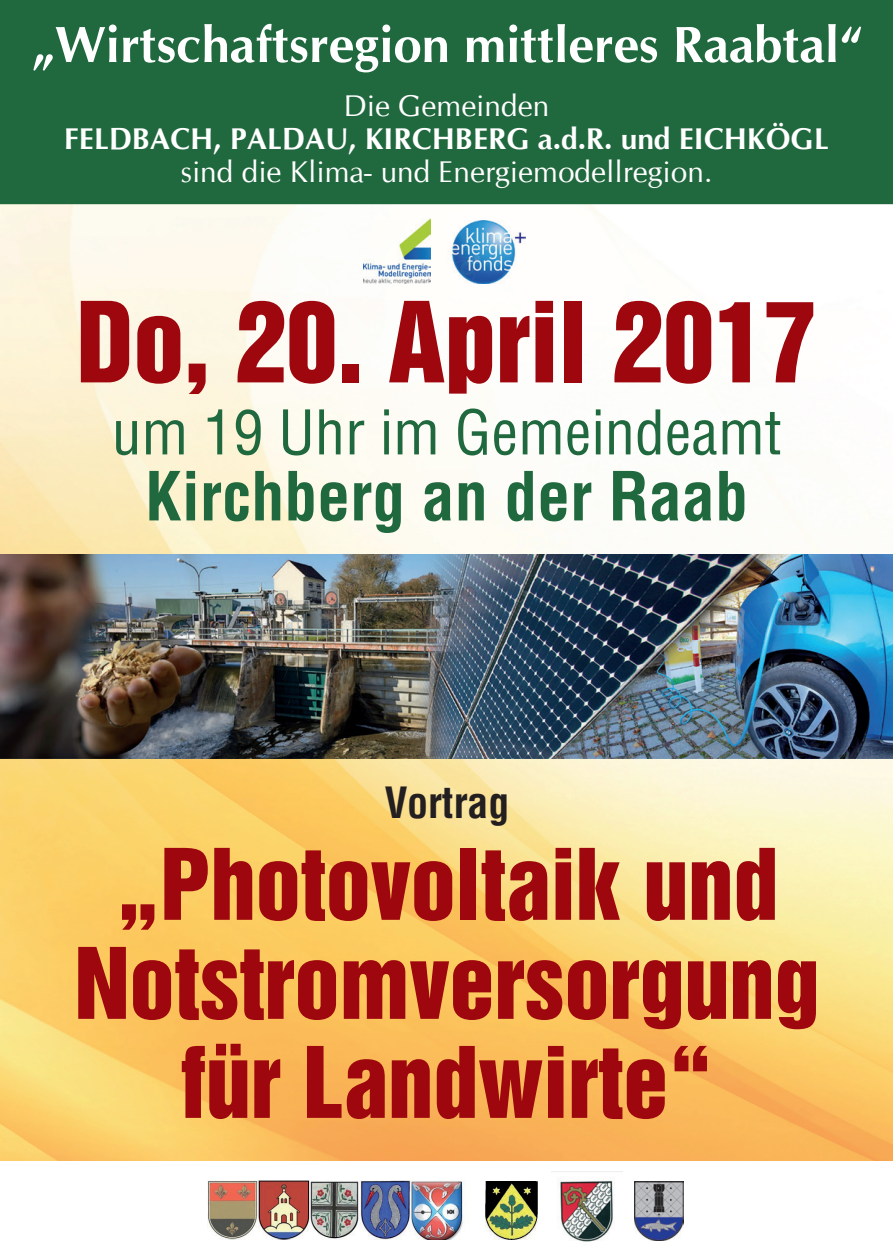
<style>
.page{position:relative;width:893px;height:1259px;background:#fff}
.page>*{position:absolute;margin:0;border:0;box-sizing:border-box;transform-origin:0 0}
.t1{font:102px "Helvetica Inserat";color:#9d070d}
.t2{font:90px/99px "Helvetica Inserat";color:#9d070d;text-align:center}
.t3{font:700 condensed 66px "Helvetica LT";color:#20683e}
.t4{font:condensed 60px "Helvetica LT";color:#20683e}
.t5{font:700 51px "CG Omega";color:#fff}
.t6{font:700 condensed 42px "Helvetica LT";color:#231f20}
.t7{font:30px "CG Omega";color:#fff}
.t8{font:700 30px "CG Omega";color:#fff}
</style>
<div class="page">
<div style="left:0;top:0;width:893px;height:204px;background:#20683e"></div>
<img style="left:0;top:204px;width:893px;height:956px">
<img style="left:486px;top:1181px;width:52px;height:58px">
<img style="left:208px;top:1180px;width:257px;height:60px">
<img style="left:363px;top:219px;width:67px;height:64px">
<img style="left:441px;top:221px;width:84px;height:62px">
<img style="left:0;top:554px;width:893px;height:204px">
<img style="left:551px;top:1171px;width:71px;height:71px">
<img style="left:634px;top:1181px;width:49px;height:59px">
<h3 class="t5" style="left:31px;top:12px;width:833px">„Wirtschaftsregion mittleres Raabtal“</h3>
<p class="t7" style="left:344px;top:88px;width:207px">Die Gemeinden</p>
<p class="t8" style="left:64px;top:120px;width:766px">FELDBACH, PALDAU, KIRCHBERG a.d.R. und EICHKÖGL</p>
<p class="t7" style="left:180px;top:154px;width:533px">sind die Klima- und Energiemodellregion.</p>
<h1 class="t1" style="left:77px;top:281px;width:741px">Do, 20. April 2017</h1>
<h3 class="t4" style="left:112px;top:395px;width:671px">um 19 Uhr im Gemeindeamt</h3>
<h3 class="t3" style="left:145px;top:455px;width:605px">Kirchberg an der Raab</h3>
<h3 class="t6" style="left:384px;top:776px;width:127px">Vortrag</h3>
<h2 class="t2" style="left:75px;top:837px;width:746px">„Photovoltaik und<br>Notstromversorgung für Landwirte“</h2>
</div>
